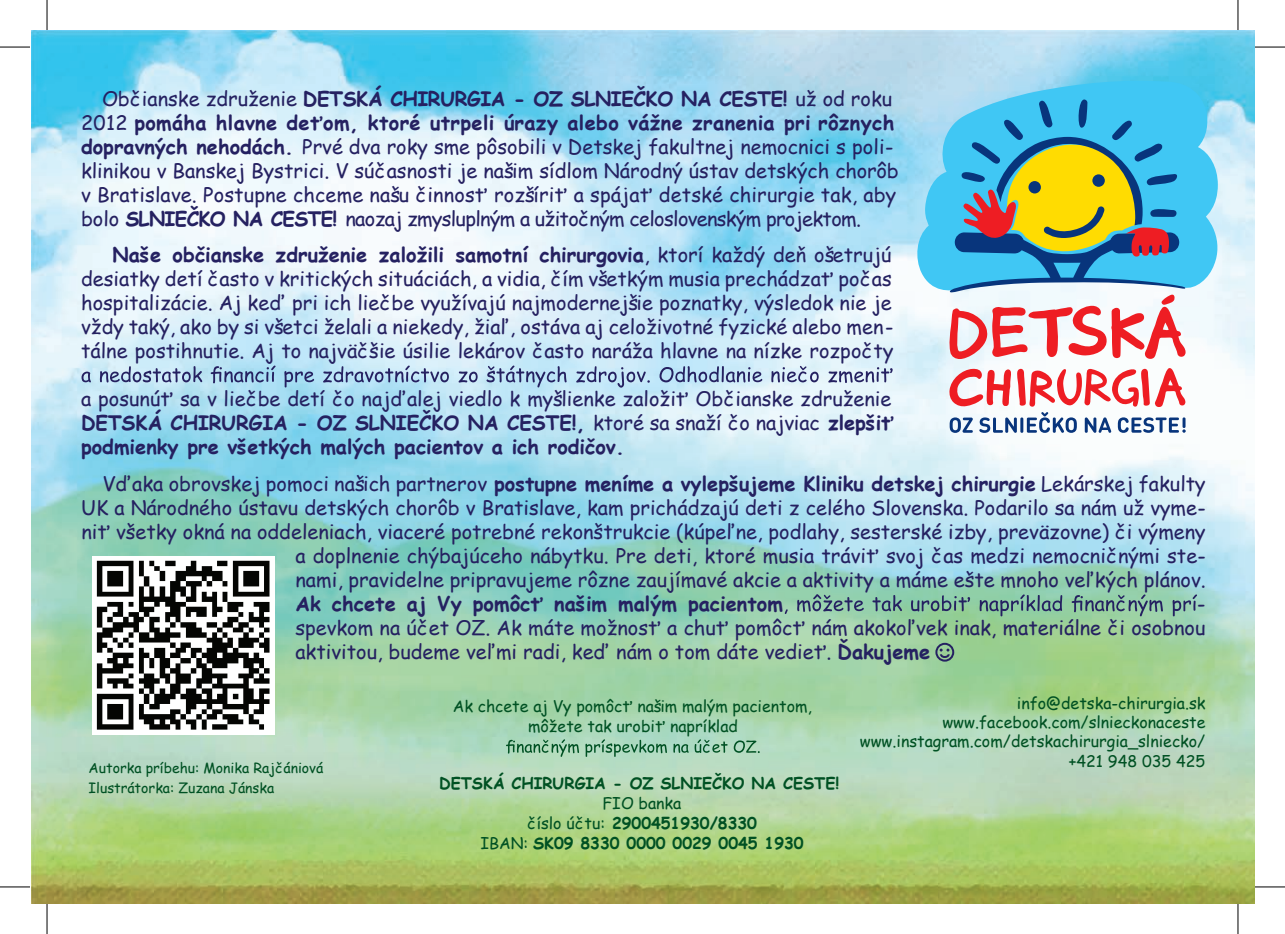
<style>
.page{position:relative;width:1285px;height:934px;background:#fff}
.page>*{position:absolute;margin:0;border:0;box-sizing:border-box;transform-origin:0 0}
.t1{font:20px/24px "Comic Sans MS";color:#252161}
.t2{font:700 20px/36.6px "Comic Sans MS";color:#252161}
.t3{font:700 20px "Comic Sans MS";letter-spacing:-.02em;color:#252161}
.t4{font:16px/19.2px "Comic Sans MS";color:#005123;text-align:center}
.t5{font:700 16px/20px "Comic Sans MS";color:#005123;text-align:center}
.t6{font:14px/19.2px "Comic Sans MS";color:#005123}
.s1{font-weight:400}
.s2{font-weight:700}
</style>
<div class="page">
<img style="left:32px;top:30px;width:1223px;height:873px">
<svg style="left:506px;top:739px;width:253px;height:17px"></svg>
<img style="left:92px;top:556px;width:183px;height:178px">
<svg style="left:82px;top:365px;width:810px;height:22px"></svg>
<svg style="left:785px;top:594px;width:412px;height:22px"></svg>
<div style="left:935px;top:642px;width:19px;height:19px;border:2px solid #252161;border-radius:50%"></div>
<svg style="left:939px;top:648px;width:12px;height:10px"></svg>
<hr style="left:0;top:47px;width:30px;height:1px;background:#000">
<hr style="left:1255px;top:47px;width:30px;height:1px;background:#000">
<hr style="left:0;top:886px;width:30px;height:1px;background:#000">
<hr style="left:1255px;top:886px;width:30px;height:1px;background:#000">
<hr style="left:47px;top:0;width:1px;height:30px;background:#000">
<hr style="left:47px;top:903px;width:1px;height:30px;background:#000">
<hr style="left:1237px;top:0;width:1px;height:30px;background:#000">
<hr style="left:1237px;top:903px;width:1px;height:30px;background:#000">
<svg style="left:914px;top:79px;width:304px;height:213px;fill:#40c7f4"></svg>
<svg style="left:948px;top:99px;width:238px;height:260px"></svg>
<svg style="left:949px;top:367px;width:237px;height:65px"></svg>
<p class="t3" style="left:102px;top:83px;width:791px"><span class="s1">Občianske združenie</span> DETSKÁ CHIRURGIA - OZ SLNIEČKO NA CESTE! <span class="s1">už od roku</span></p>
<p class="t1" style="left:81px;top:110px;width:819px">2012 <span class="s2">pomáha hlavne deťom, ktoré utrpeli úrazy alebo vážne zranenia pri rôznych dopravných nehodách.</span> Prvé dva roky sme pôsobili v Detskej fakultnej nemocnici s poli&shy;klinikou v Banskej Bystrici. V súčasnosti je našim sídlom Národný ústav detských chorôb v Bratislave. Postupne chceme našu činnosť rozšíriť a spájať detské chirurgie tak, aby bolo <span class="s2">SLNIEČKO NA CESTE!</span> naozaj zmysluplným a užitočným celoslovenským projektom.</p>
<p class="t1" style="left:81px;top:242px;width:814px;text-align:justify;text-indent:31px"><span class="s2">Naše občianske združenie založili samotní chirurgovia</span>, ktorí každý deň ošetrujú desiatky detí často v kritických situáciách, a vidia, čím všetkým musia prechádzať počas hospitalizácie. Aj keď pri ich liečbe využívajú najmodernejšie poznatky, výsledok nie je vždy taký, ako by si všetci želali a niekedy, žiaľ, ostáva aj celoživotné fyzické alebo men&shy;l át en tsop nhi tu e i . A ot an vj ä č e i š sú i l e i l ke vorá č a ots an žár a l a v en an n z í ek čopzor yt</p>
<p class="t1" style="left:266px;top:338px;width:10px">j</p>
<p class="t1" style="left:660px;top:338px;width:13px">h</p>
<p class="t1" style="left:81px;top:386px;width:812px">a posunúť sa v liečbe detí čo najďalej viedlo k myšlienke založiť Občianske združenie</p>
<p class="t2" style="left:102px;top:427px;width:1104px;text-indent:-21px">podmienky pre všetkých malých pacientov a ich rodičov.<br><span class="s1">Vďaka obrovskej pomoci našich partnerov</span> postupne meníme a vylepšujeme Kliniku detskej chirurgie <span class="s1">Lekárskej fakulty</span></p>
<p class="t1" style="left:81px;top:494px;width:1126px">UK a Národného ústavu detských chorôb v Bratislave, kam prichádzajú deti z celého Slovenska. Podarilo sa nám už vyme&shy;i n v eš t k o nk á an ddo e l hca i ne v, eca i ér rtop nbe é r ke o šn urt e i ck k( pú e ľ en l dop, ha s, y e ts e sr k é i z b rp, y e v ä voz )en č i mýv ne y</p>
<p class="t2" style="left:81px;top:403px;width:814px">DETSKÁ CHIRURGIA - OZ SLNIEČKO NA CESTE!, <span class="s1">ktoré sa snaží čo najviac</span> zlepšiť</p>
<p class="t1" style="left:97px;top:518px;width:14px">ť</p>
<p class="t1" style="left:167px;top:518px;width:12px">y</p>
<p class="t1" style="left:295px;top:542px;width:912px">a doplnenie chýbajúceho nábytku. Pre deti, ktoré musia tráviť svoj čas medzi nemocničnými ste&shy;an m i rp, a v i d e l en rp i rp a juv e m e zôr en z a mí ju a év e i cka a ka t i v i yt a m má e še t e m n o h v</p>
<p class="t1" style="left:1048px;top:566px;width:159px">o e ľ k ý hc álp n .vo</p>
<p class="t2" style="left:295px;top:584px;width:489px">Ak chcete aj Vy pomôcť našim malým pacientom</p>
<p class="t1" style="left:295px;top:590px;width:912px;text-align:justify;text-indent:902px">- spevkom na účet OZ. Ak máte možnosť a chuť pomôcť nám akokoľvek inak, materiálne či osobnou aktivitou, budeme veľmi radi, keď nám o tom dáte vedieť. <span class="s2">Ďakujeme</span></p>
<p class="t4" style="left:859px;top:692px;width:347px;text-align:right">info@detska-chirurgia.sk www.facebook.com/slnieckonaceste www.instagram.com/detskachirurgia_slniecko/ +421 948 035 425</p>
<p class="t4" style="left:453px;top:695px;width:361px;line-height:20px">Ak chcete aj Vy pomôcť našim malým pacientom, môžete tak urobiť napríklad</p>
<p class="t6" style="left:89px;top:757px;width:236px">Autorka príbehu: Monika Rajčániová<br>Ilustrátorka: Zuzana Jánska</p>
<p class="t5" style="left:439px;top:772px;width:401px">DETSKÁ CHIRURGIA - OZ SLNIEČKO NA CESTE!</p>
<p class="t5" style="left:480px;top:792px;width:325px"><span class="s1">FIO banka<br>číslo účtu:</span> 2900451930/8330<br><span class="s1">IBAN:</span> SK09 8330 0000 0029 0045 1930</p>
</div>
